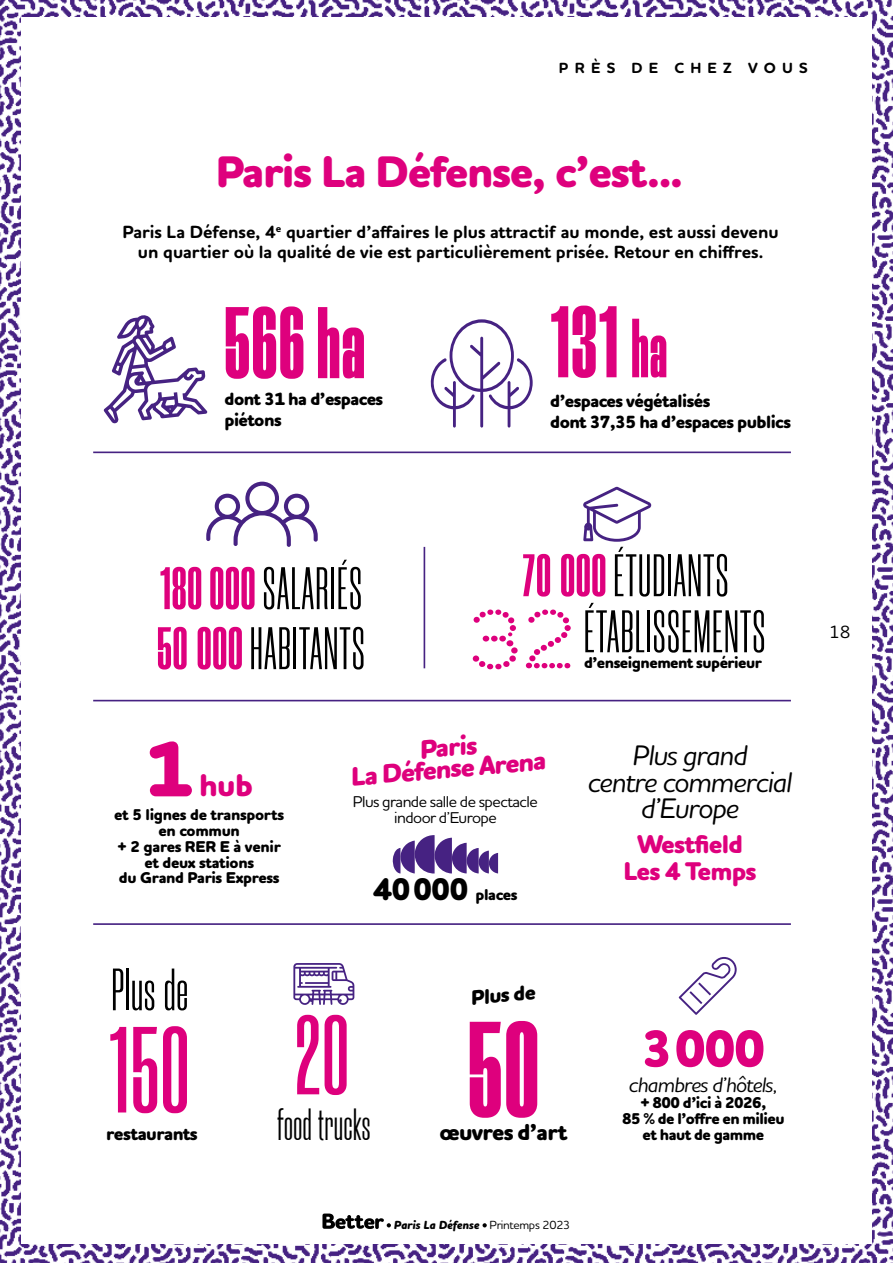
<style>
.page{position:relative;width:893px;height:1263px;background:#fff}
.page>*{position:absolute;margin:0;border:0;box-sizing:border-box;transform-origin:0 0}
.t1{font:900 136.05px "Morganite";color:#de007d}
.t2{font:600 122.4px "Morganite";color:#de007d}
.t3{font:600 112.8px "Morganite";color:#de007d}
.t4{font:900 101.7px "Morganite";letter-spacing:.015em;color:#de007d}
.t5{font:700 82.8px "Punto";color:#de007d}
.t6{font:800 79.65px "Houschka Rounded";color:#de007d}
.t7{font:60px/60px "Morganite";letter-spacing:.025em;color:#000}
.t8{font:59.7px "Morganite";letter-spacing:.015em;color:#000}
.t9{font:800 53.1px "Houschka Rounded";color:#de007d}
.t10{font:800 45px "Houschka Rounded";letter-spacing:-.03em;color:#de007d}
.t11{font:44.85px "Morganite";letter-spacing:.015em;color:#000}
.t12{font:800 31.8px "Houschka Rounded";color:#de007d}
.t13{font:italic 500 28.8px/26.5px "Houschka Rounded";letter-spacing:-.03em;color:#000;text-align:center}
.t14{font:800 27px/21.1px "Houschka Rounded";color:#de007d;text-align:center}
.t15{font:800 26.1px/27px "Houschka Rounded";letter-spacing:-.03em;color:#de007d;text-align:center}
.t16{font:800 23.4px "Houschka Rounded";letter-spacing:-.03em;color:#000}
.t17{font:italic 500 21.15px "Houschka Rounded";letter-spacing:-.03em;color:#000}
.t18{font:800 21.15px "Houschka Rounded";color:#000}
.t19{font:800 18.6px "Houschka Rounded";letter-spacing:-.03em;color:#000}
.t20{font:700 18px/19.5px "Houschka Rounded";color:#000;text-align:center}
.t21{font:800 18px/20.4px "Houschka Rounded";letter-spacing:-.03em;color:#000}
.t22{font:500 18px "Houschka Rounded";color:#000}
.t23{font:800 15.9px/15.9px "Houschka Rounded";letter-spacing:-.03em;color:#000;text-align:center}
.t24{font:500 15.9px/15.9px "Houschka Rounded";letter-spacing:-.03em;color:#000;text-align:center}
.t25{font:700 15px "Houschka Rounded";letter-spacing:.415em;color:#000}
.t26{font:italic 800 12px "Houschka Rounded";letter-spacing:-.02em;color:#000}
.s1{font-size:83.85px}
.s2{font-weight:800;color:#de007d}
.s3{font-size:31.8px}
.s4{font-weight:500;font-style:normal}
</style>
<div class="page">
<img style="left:0;top:0;width:893px;height:1263px">
<div style="left:21px;top:17px;width:851px;height:1226px;background:#fff"></div>
<svg style="left:393px;top:835px;width:105px;height:39px"></svg>
<svg style="left:679px;top:957px;width:58px;height:58px"></svg>
<hr style="left:93px;top:700px;width:698px;height:1px;background:#462282">
<hr style="left:93px;top:923px;width:698px;height:2px;background:#462282">
<hr style="left:93px;top:451px;width:698px;height:2px;background:#462282">
<svg style="left:104px;top:315px;width:103px;height:109px"></svg>
<svg style="left:293px;top:963px;width:61px;height:42px"></svg>
<hr style="left:424px;top:547px;width:1px;height:121px;background:#462282">
<svg style="left:430px;top:319px;width:103px;height:109px"></svg>
<svg style="left:206px;top:482px;width:112px;height:65px"></svg>
<svg style="left:583px;top:487px;width:68px;height:55px"></svg>
<svg style="left:322px;top:1213px;width:69px;height:16px"></svg>
<svg style="left:482px;top:1223px;width:5px;height:4px"></svg>
<p class="t25" style="left:559px;top:58px;width:250px">PRÈS DE CHEZ VOUS</p>
<h3 class="t10" style="left:216px;top:143px;width:469px">Paris La Défense, c’est...</h3>
<p class="t20" style="left:122px;top:223px;width:658px">Paris La Défense, 4<sup>e</sup> quartier d’affaires le plus attractif au monde, est aussi devenu un quartier où la qualité de vie est particulièrement prisée. Retour en chiffres.</p>
<h3 class="t4" style="left:225px;top:290px;width:142px">566ha</h3>
<p class="t21" style="left:225px;top:390px;width:160px">dont 31 ha d’espaces piétons</p>
<h3 class="t4" style="left:550px;top:289px;width:118px">131 <span class="s1">ha</span></h3>
<p class="t21" style="left:550px;top:392px;width:242px">d’espaces végétalisés<br>dont 37,35 ha d’espaces publics</p>
<h3 class="t7" style="left:157px;top:559px;width:209px"><span class="s2">180 000</span>SALARIÉS<br><span class="s2">50 000</span>HABITANTS</h3>
<h3 class="t7" style="left:523px;top:546px;width:207px"><span class="s2">70 000</span>ÉTUDIANTS</h3>
<h3 class="t5" style="left:470px;top:592px;width:107px">32</h3>
<h3 class="t7" style="left:584px;top:602px;width:183px">ÉTABLISSEMENTS</h3>
<p class="t23" style="left:584px;top:655px;width:179px">d’enseignement supérieur</p>
<h3 class="t6" style="left:146px;top:718px;width:49px">1</h3>
<h3 class="t12" style="left:199px;top:765px;width:55px">hub</h3>
<p class="t23" style="left:114px;top:807px;width:171px">et 5 lignes de transports en commun<br>+ 2 gares RER E à venir et deux stations<br>du Grand Paris Express</p>
<h3 class="t14" style="left:348px;top:746px;width:197px;rotate:-5deg">Paris<br>La Défense Arena</h3>
<p class="t24" style="left:353px;top:793px;width:187px">Plus grande salle de spectacle indoor d’Europe</p>
<p class="t23" style="left:373px;top:887px;width:146px"><span class="s3">40000</span> places</p>
<h3 class="t13" style="left:588px;top:741px;width:206px">Plus grand<br>centre commercial d’Europe</h3>
<h3 class="t15" style="left:624px;top:832px;width:134px">Westfield<br>Les 4 Temps</h3>
<h3 class="t8" style="left:112px;top:960px;width:78px">Plus de</h3>
<h2 class="t2" style="left:109px;top:1008px;width:81px">150</h2>
<p class="t19" style="left:106px;top:1122px;width:93px">restaurants</p>
<h3 class="t3" style="left:295px;top:998px;width:55px">20</h3>
<h3 class="t11" style="left:277px;top:1102px;width:95px">food trucks</h3>
<h3 class="t18" style="left:469px;top:984px;width:66px;rotate:-5deg">Plus de</h3>
<h1 class="t1" style="left:468px;top:999px;width:72px">50</h1>
<h3 class="t16" style="left:439px;top:1117px;width:130px">œuvres d’art</h3>
<h3 class="t9" style="left:641px;top:1014px;width:126px">3000</h3>
<h3 class="t17" style="left:629px;top:1071px;width:151px">chambres d’hôtels,</h3>
<p class="t23" style="left:622px;top:1095px;width:164px">+ 800 d’ici à 2026,<br>85 % de l’offre en milieu et haut de gamme</p>
<p class="t26" style="left:394px;top:1217px;width:178px">Paris La Défense <span class="s4">Printemps 2023</span></p>
<p class="t22" style="left:829px;top:620px;width:23px">18</p>
</div>
